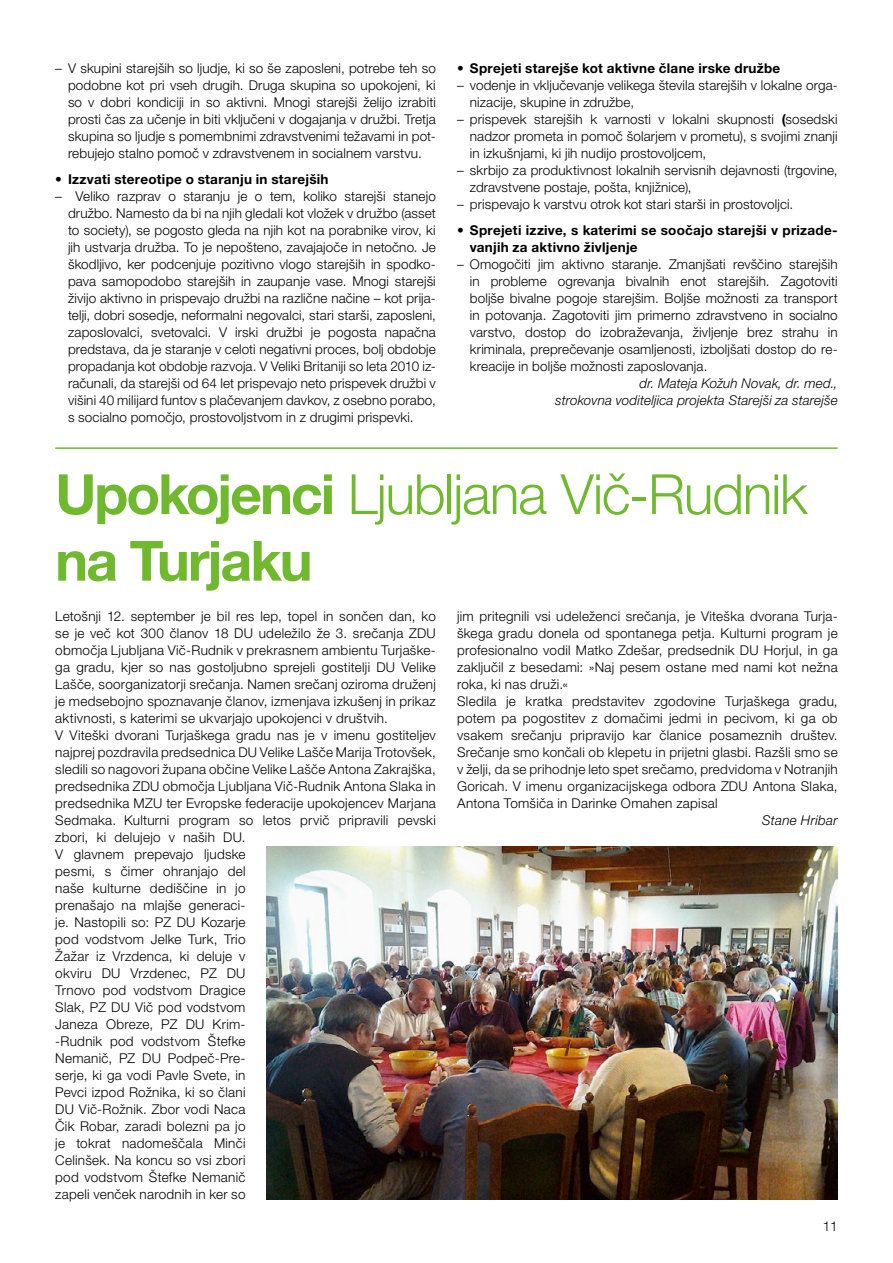
<style>
.page{position:relative;width:893px;height:1263px;background:#fff}
.page>*{position:absolute;margin:0;border:0;box-sizing:border-box;transform-origin:0 0}
.t1{font:700 55.5px/66.6px "Helvetica Neue LT Pro";letter-spacing:-.04em;color:#70b92f}
.t2{font:300 13.5px/17px "Helvetica Neue LT Pro";letter-spacing:.02em;color:#000;text-align:justify}
.t3{font:700 13.5px/17px "Helvetica Neue LT Pro";letter-spacing:.02em;color:#000}
.t4{font:italic 300 13.5px/17px "Helvetica Neue LT Pro";letter-spacing:.01em;color:#000;text-align:right}
.s1{font-weight:300}
.s2{font-weight:700}
</style>
<div class="page">
<hr style="left:55px;top:447px;width:783px;height:2px;background:#70b92f">
<img style="left:267px;top:846px;width:571px;height:353px">
<p class="t2" style="left:68px;top:60px;width:369px;text-indent:-13px">– V skupini starejših so ljudje, ki so še zaposleni, potrebe teh so podobne kot pri vseh drugih. Druga skupina so upokojeni, ki so v dobri kondiciji in so aktivni. Mnogi starejši želijo izrabiti prosti čas za učenje in biti vključeni v dogajanja v družbi. Tretja skupina so ljudje s pomembnimi zdravstvenimi težavami in pot&shy;rebujejo stalno pomoč v zdravstvenem in socialnem varstvu.</p>
<p class="t3" style="left:55px;top:170px;width:275px"><span class="s1">•</span> Izzvati stereotipe o staranju in starejših</p>
<p class="t2" style="left:68px;top:187px;width:369px;text-indent:-13px">– Veliko razprav o staranju je o tem, koliko starejši stanejo družbo. Namesto da bi na njih gledali kot vložek v družbo (asset to society), se pogosto gleda na njih kot na porabnike virov, ki jih ustvarja družba. To je nepošteno, zavajajoče in netočno. Je škodljivo, ker podcenjuje pozitivno vlogo starejših in spodko&shy;pava samopodobo starejših in zaupanje vase. Mnogi starejši živijo aktivno in prispevajo družbi na različne načine – kot prija&shy;telji, dobri sosedje, neformalni negovalci, stari starši, zaposleni, zaposlovalci, svetovalci. V irski družbi je pogosta napačna predstava, da je staranje v celoti negativni proces, bolj obdobje propadanja kot obdobje razvoja. V Veliki Britaniji so leta 2010 iz&shy;računali, da starejši od 64 let prispevajo neto prispevek družbi v višini 40 milijard funtov s plačevanjem davkov, z osebno porabo, s socialno pomočjo, prostovoljstvom in z drugimi prispevki.</p>
<p class="t3" style="left:457px;top:60px;width:325px"><span class="s1">•</span> Sprejeti starejše kot aktivne člane irske družbe</p>
<p class="t2" style="left:470px;top:77px;width:369px;text-indent:-13px">– vodenje in vključevanje velikega števila starejših v lokalne orga&shy;nizacije, skupine in združbe,</p>
<p class="t2" style="left:470px;top:111px;width:369px;text-indent:-13px">– prispevek starejših k varnosti v lokalni skupnosti <span class="s2">(</span>sosedski nadzor prometa in pomoč šolarjem v prometu), s svojimi znanji in izkušnjami, ki jih nudijo prostovoljcem,</p>
<p class="t2" style="left:470px;top:162px;width:369px;text-indent:-13px">– skrbijo za produktivnost lokalnih servisnih dejavnosti (trgovine, zdravstvene postaje, pošta, knjižnice),</p>
<p class="t2" style="left:457px;top:196px;width:338px">– prispevajo k varstvu otrok kot stari starši in prostovoljci.</p>
<p class="t3" style="left:470px;top:221px;width:369px;text-indent:-13px"><span class="s1">•</span> Sprejeti izzive, s katerimi se soočajo starejši v prizade&shy;vanjih za aktivno življenje</p>
<p class="t2" style="left:470px;top:255px;width:369px;text-indent:-13px">– Omogočiti jim aktivno staranje. Zmanjšati revščino starejših in probleme ogrevanja bivalnih enot starejših. Zagotoviti boljše bivalne pogoje starejšim. Boljše možnosti za transport in potovanja. Zagotoviti jim primerno zdravstveno in socialno varstvo, dostop do izobraževanja, življenje brez strahu in kriminala, preprečevanje osamljenosti, izboljšati dostop do re&shy;kreacije in boljše možnosti zaposlovanja.</p>
<p class="t4" style="left:555px;top:374px;width:284px">dr. Mateja Kožuh Novak, dr. med.,<br>strokovna voditeljica projekta Starejši za starejše</p>
<h1 class="t1" style="left:55px;top:460px;width:754px">Upokojenci <span class="s1">Ljubljana Vič-Rudnik </span>na Turjaku</h1>
<p class="t2" style="left:55px;top:608px;width:382px;text-align:left">Letošnji 12. september je bil res lep, topel in sončen dan, ko se je več kot 300 članov 18 DU udeležilo že 3. srečanja ZDU območja Ljubljana Vič-Rudnik v prekrasnem ambientu Turjaške&shy;ga gradu, kjer so nas gostoljubno sprejeli gostitelji DU Velike Lašče, soorganizatorji srečanja. Namen srečanj oziroma druženj je medsebojno spoznavanje članov, izmenjava izkušenj in prikaz aktivnosti, s katerimi se ukvarjajo upokojenci v društvih.<br>V Viteški dvorani Turjaškega gradu nas je v imenu gostiteljev najprej pozdravila predsednica DU Velike Lašče Marija Trotovšek, sledili so nagovori župana občine Velike Lašče Antona Zakrajška, predsednika ZDU območja Ljubljana Vič-Rudnik Antona Slaka in predsednika MZU ter Evropske federacije upokojencev Marjana Sedmaka. Kulturni program so letos prvič pripravili pevski zbori, ki delujejo v naših DU.<br>V glavnem prepevajo ljudske<br>pesmi, s čimer ohranjajo del<br>naše kulturne dediščine in jo<br>prenašajo na mlajše generaci-<br>je. Nastopili so: PZ DU Kozarje<br>pod vodstvom Jelke Turk, Trio<br>Žažar iz Vrzdenca, ki deluje v<br>okviru DU Vrzdenec, PZ DU<br>Trnovo pod vodstvom Dragice<br>Slak, PZ DU Vič pod vodstvom<br>Janeza Obreze, PZ DU Krim-<br>-Rudnik pod vodstvom Štefke<br>Nemanič, PZ DU Podpeč-Pre-<br>serje, ki ga vodi Pavle Svete, in<br>Pevci izpod Rožnika, ki so člani<br>DU Vič-Rožnik. Zbor vodi Naca<br>Čik Robar, zaradi bolezni pa jo<br>je tokrat nadomeščala Minči<br>Celinšek. Na koncu so vsi zbori<br>pod vodstvom Štefke Nemanič<br>zapeli venček narodnih in ker so</p>
<p class="t2" style="left:457px;top:608px;width:382px;text-align:left">jim pritegnili vsi udeleženci srečanja, je Viteška dvorana Turja&shy;škega gradu donela od spontanega petja. Kulturni program je profesionalno vodil Matko Zdešar, predsednik DU Horjul, in ga zaključil z besedami: »Naj pesem ostane med nami kot nežna roka, ki nas druži.«<br>Sledila je kratka predstavitev zgodovine Turjaškega gradu, potem pa pogostitev z domačimi jedmi in pecivom, ki ga ob vsakem srečanju pripravijo kar članice posameznih društev.<br>Srečanje smo končali ob klepetu in prijetni glasbi. Razšli smo se v želji, da se prihodnje leto spet srečamo, predvidoma v Notranjih Goricah. V imenu organizacijskega odbora ZDU Antona Slaka, Antona Tomšiča in Darinke Omahen zapisal</p>
<p class="t4" style="left:762px;top:812px;width:77px">Stane Hribar</p>
<p class="t2" style="left:823px;top:1217px;width:17px">11</p>
</div>
